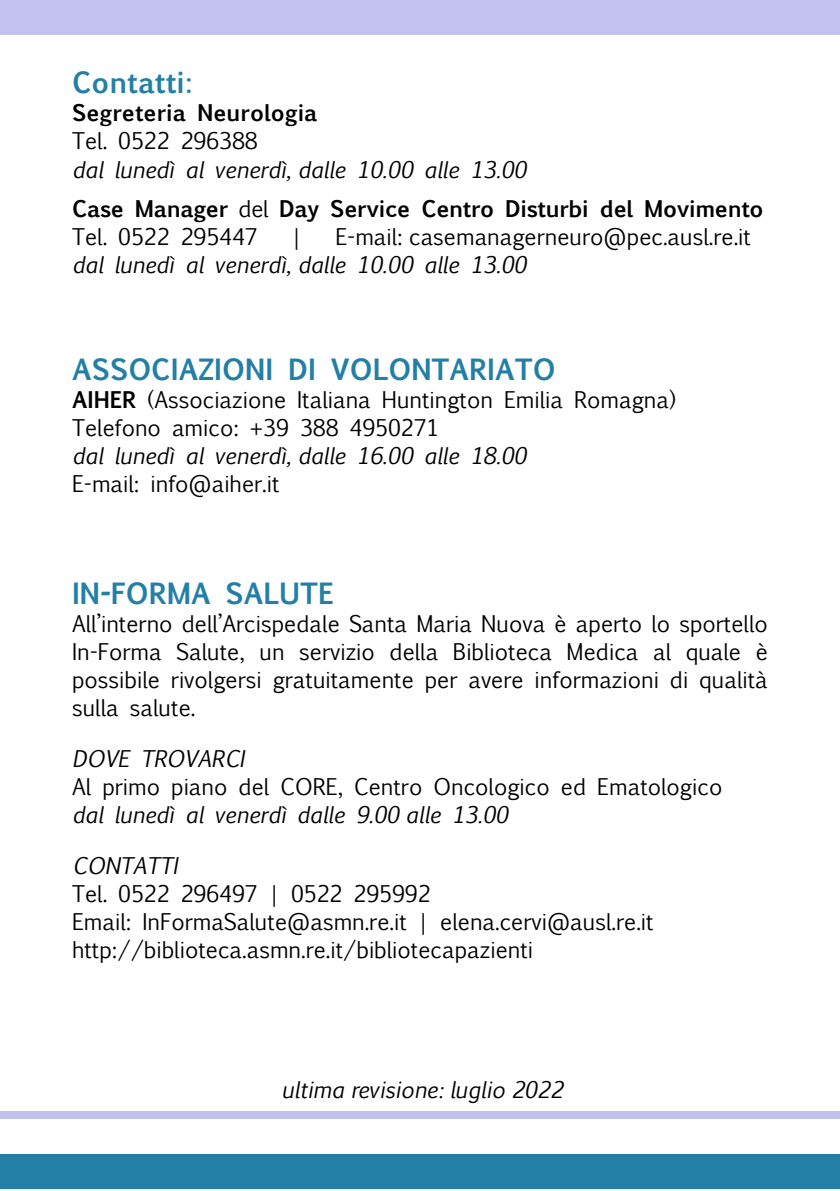
<style>
.page{position:relative;width:840px;height:1191px;background:#fff}
.page>*{position:absolute;margin:0;border:0;box-sizing:border-box;transform-origin:0 0}
.t1{font:700 28px "Euphemia UCAS";color:#237fa5}
.t2{font:22px/28px "Euphemia UCAS";color:#000}
.t3{font:italic 22px "Euphemia UCAS";color:#000}
.t4{font:700 22px/39.4px "Euphemia UCAS";letter-spacing:-.015em;color:#000}
.s1{font-weight:400;font-style:italic}
.s2{font-weight:400}
.s3{font-weight:700}
</style>
<div class="page">
<div style="left:0;top:1154px;width:839px;height:34px;background:#237fa5"></div>
<div style="left:0;top:0;width:839px;height:34px;background:#c3c1f0"></div>
<div style="left:0;top:1111px;width:839px;height:7px;background:#c3c1f0"></div>
<p class="t1" style="left:72px;top:62px;width:122px">Contatti:</p>
<p class="t4" style="left:72px;top:94px;width:247px">Segreteria Neurologia</p>
<p class="t2" style="left:72px;top:126px;width:187px">Tel. 0522 296388</p>
<p class="t4" style="left:72px;top:150px;width:692px"><span class="s1">dal lunedì al venerdì, dalle 10.00 alle 13.00<br></span>Case Manager <span class="s2">del</span> Day Service Centro Disturbi del Movimento</p>
<p class="t2" style="left:72px;top:221px;width:187px">Tel. 0522 295447</p>
<p class="t2" style="left:291px;top:221px;width:13px">|</p>
<p class="t2" style="left:335px;top:221px;width:417px">E-mail: casemanagerneuro@pec.ausl.re.it</p>
<p class="t3" style="left:72px;top:249px;width:455px">dal lunedì al venerdì, dalle 10.00 alle 13.00</p>
<p class="t1" style="left:72px;top:348px;width:485px">ASSOCIAZIONI DI VOLONTARIATO</p>
<p class="t2" style="left:72px;top:385px;width:605px"><span class="s3">AIHER</span> (Associazione Italiana Huntington Emilia Romagna)<br>Telefono amico: +39 388 4950271</p>
<p class="t3" style="left:72px;top:440px;width:455px">dal lunedì al venerdì, dalle 16.00 alle 18.00</p>
<p class="t2" style="left:72px;top:469px;width:209px">E-mail: info@aiher.it</p>
<p class="t1" style="left:72px;top:572px;width:263px">IN-FORMA SALUTE</p>
<p class="t2" style="left:72px;top:609px;width:697px;text-align:justify">All’interno dell’Arcispedale Santa Maria Nuova è aperto lo sportello In-Forma Salute, un servizio della Biblioteca Medica al quale è possibile rivolgersi gratuitamente per avere informazioni di qualità sulla salute.</p>
<p class="t3" style="left:72px;top:743px;width:174px">DOVE TROVARCI</p>
<p class="t2" style="left:72px;top:771px;width:651px">Al primo piano del CORE, Centro Oncologico ed Ematologico</p>
<p class="t3" style="left:72px;top:799px;width:437px">dal lunedì al venerdì dalle 9.00 alle 13.00</p>
<p class="t3" style="left:72px;top:849px;width:107px">CONTATTI</p>
<p class="t2" style="left:72px;top:878px;width:582px">Tel. 0522 296497 | 0522 295992<br>Email: InFormaSalute@asmn.re.it | elena.cervi@ausl.re.it http://biblioteca.asmn.re.it/bibliotecapazienti</p>
<p class="t3" style="left:281px;top:1073px;width:282px">ultima revisione: luglio 2022</p>
</div>
